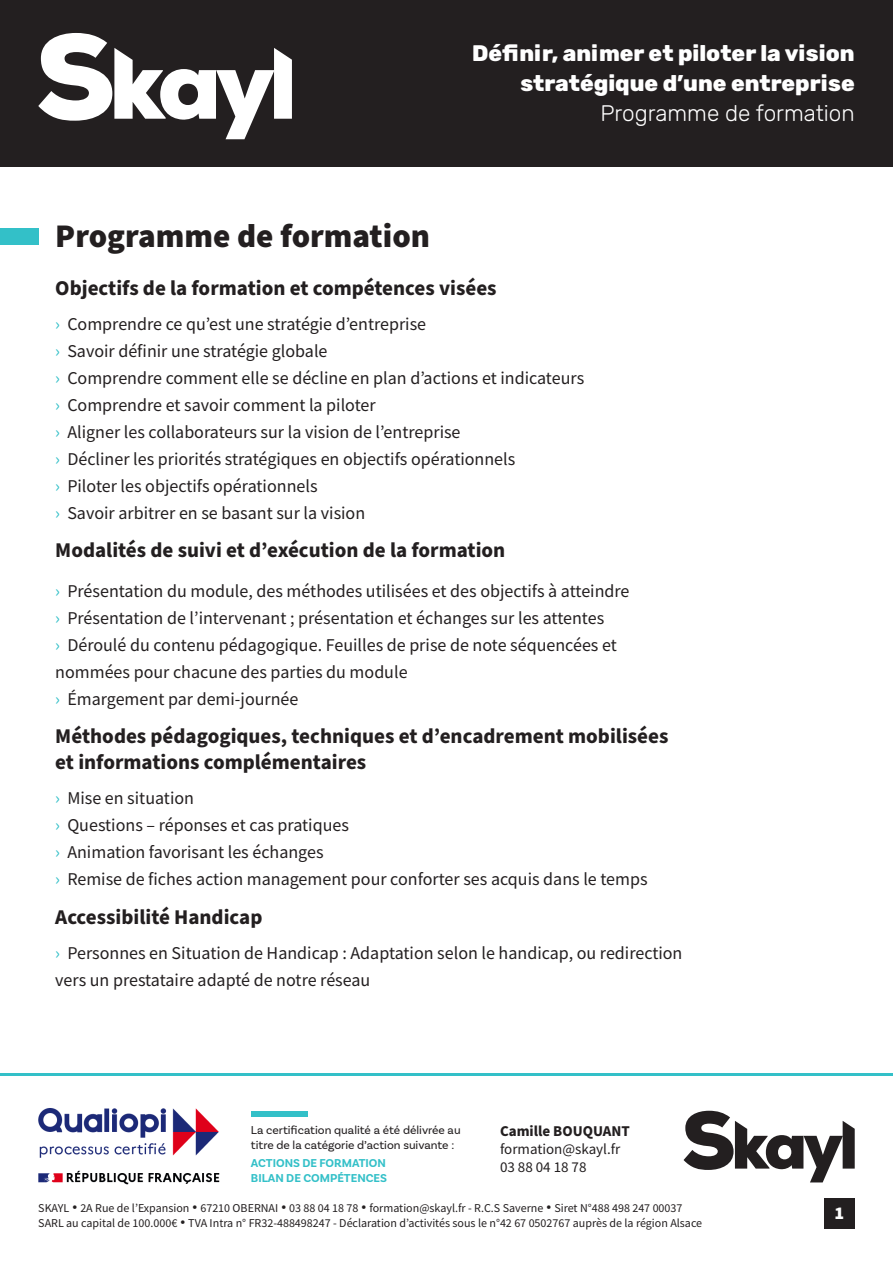
<style>
.page{position:relative;width:893px;height:1263px;background:#fff}
.page>*{position:absolute;margin:0;border:0;box-sizing:border-box;transform-origin:0 0}
.t1{font:900 33px "Source Sans Pro";color:#231f20}
.t2{font:800 22.5px/30px "Rubik";color:#fff;text-align:right}
.t3{font:300 22.5px "Rubik";color:#fff}
.t4{font:700 21px/25.5px "Source Sans Pro";color:#231f20}
.t5{font:18px/27px "Source Sans Pro";color:#231f20}
.t6{font:900 18px "Source Sans Pro";color:#fff}
.t7{font:15px/18px "Source Sans Pro";color:#231f20}
.t8{font:700 15px "Source Sans Pro";color:#231f20}
.t9{font:12px/14.4px "Source Sans Pro";color:#231f20}
.t10{font:12px/15px "Basic Sans";color:#231f20}
.t11{font:700 12px/15px "Basic Sans";color:#33c0c8}
.s1{color:#33c0c8}
.s2{font-family:"Arca Majora 3";font-weight:800}
</style>
<div class="page">
<div style="left:0;top:0;width:893px;height:167px;background:#231f20"></div>
<svg style="left:38px;top:33px;width:254px;height:106px"></svg>
<div style="left:824px;top:1198px;width:31px;height:31px;background:#231f20"></div>
<img style="left:38px;top:1108px;width:182px;height:77px">
<div style="left:251px;top:1111px;width:57px;height:5px;background:#33c0c8"></div>
<svg style="left:684px;top:1111px;width:171px;height:71px"></svg>
<hr style="left:0;top:1074px;width:893px;height:2px;background:#33c0c8">
<div style="left:0;top:228px;width:38px;height:16px;background:#33c0c8"></div>
<p class="t2" style="left:472px;top:39px;width:384px">Définir, animer et piloter la vision stratégique d’une entreprise</p>
<p class="t3" style="left:600px;top:101px;width:256px">Programme de formation</p>
<h1 class="t1" style="left:55px;top:213px;width:376px">Programme de formation</h1>
<p class="t4" style="left:55px;top:275px;width:443px">Objectifs de la formation et compétences visées</p>
<p class="t5" style="left:55px;top:311px;width:530px"><span class="s1">›</span> Comprendre ce qu’est une stratégie d’entreprise<br><span class="s1">›</span> Savoir définir une stratégie globale<br><span class="s1">›</span> Comprendre comment elle se décline en plan d’actions et indicateurs <span class="s1">›</span> Comprendre et savoir comment la piloter<br><span class="s1">›</span> Aligner les collaborateurs sur la vision de l’entreprise<br><span class="s1">›</span> Décliner les priorités stratégiques en objectifs opérationnels<br><span class="s1">›</span> Piloter les objectifs opérationnels<br><span class="s1">›</span> Savoir arbitrer en se basant sur la vision</p>
<p class="t4" style="left:55px;top:538px;width:452px">Modalités de suivi et d’exécution de la formation</p>
<p class="t5" style="left:55px;top:578px;width:576px"><span class="s1">›</span> Présentation du module, des méthodes utilisées et des objectifs à atteindre <span class="s1">›</span> Présentation de l’intervenant ; présentation et échanges sur les attentes<br><span class="s1">›</span> Déroulé du contenu pédagogique. Feuilles de prise de note séquencées et nommées pour chacune des parties du module<br><span class="s1">›</span> Émargement par demi-journée</p>
<p class="t4" style="left:55px;top:724px;width:615px">Méthodes pédagogiques, techniques et d’encadrement mobilisées et informations complémentaires</p>
<p class="t5" style="left:55px;top:785px;width:594px"><span class="s1">›</span> Mise en situation<br><span class="s1">›</span> Questions – réponses et cas pratiques<br><span class="s1">›</span> Animation favorisant les échanges<br><span class="s1">›</span> Remise de fiches action management pour conforter ses acquis dans le temps</p>
<p class="t4" style="left:55px;top:904px;width:209px">Accessibilité Handicap</p>
<p class="t5" style="left:55px;top:940px;width:629px"><span class="s1">›</span> Personnes en Situation de Handicap : Adaptation selon le handicap, ou redirection vers un prestataire adapté de notre réseau</p>
<p class="t10" style="left:251px;top:1122px;width:211px">La certification qualité a été délivrée au titre de la catégorie d’action suivante :</p>
<p class="t11" style="left:251px;top:1155px;width:138px">ACTIONS DE FORMATION<br>BILAN DE COMPÉTENCES</p>
<p class="t8" style="left:500px;top:1121px;width:131px">Camille BOUQUANT</p>
<p class="t7" style="left:500px;top:1140px;width:122px">formation@skayl.fr<br>03 88 04 18 78</p>
<p class="t9" style="left:38px;top:1201px;width:665px">SKAYL <span class="s2">•</span> 2A Rue de l’Expansion <span class="s2">•</span> 67210 OBERNAI <span class="s2">•</span> 03 88 04 18 78 <span class="s2">•</span> formation@skayl.fr - R.C.S Saverne <span class="s2">•</span> Siret N°488 498 247 00037<br>SARL au capital de 100.000€ <span class="s2">•</span> TVA Intra n° FR32-488498247 - Déclaration d’activités sous le n°42 67 0502767 auprès de la région Alsace</p>
<p class="t6" style="left:835px;top:1201px;width:11px">1</p>
</div>
